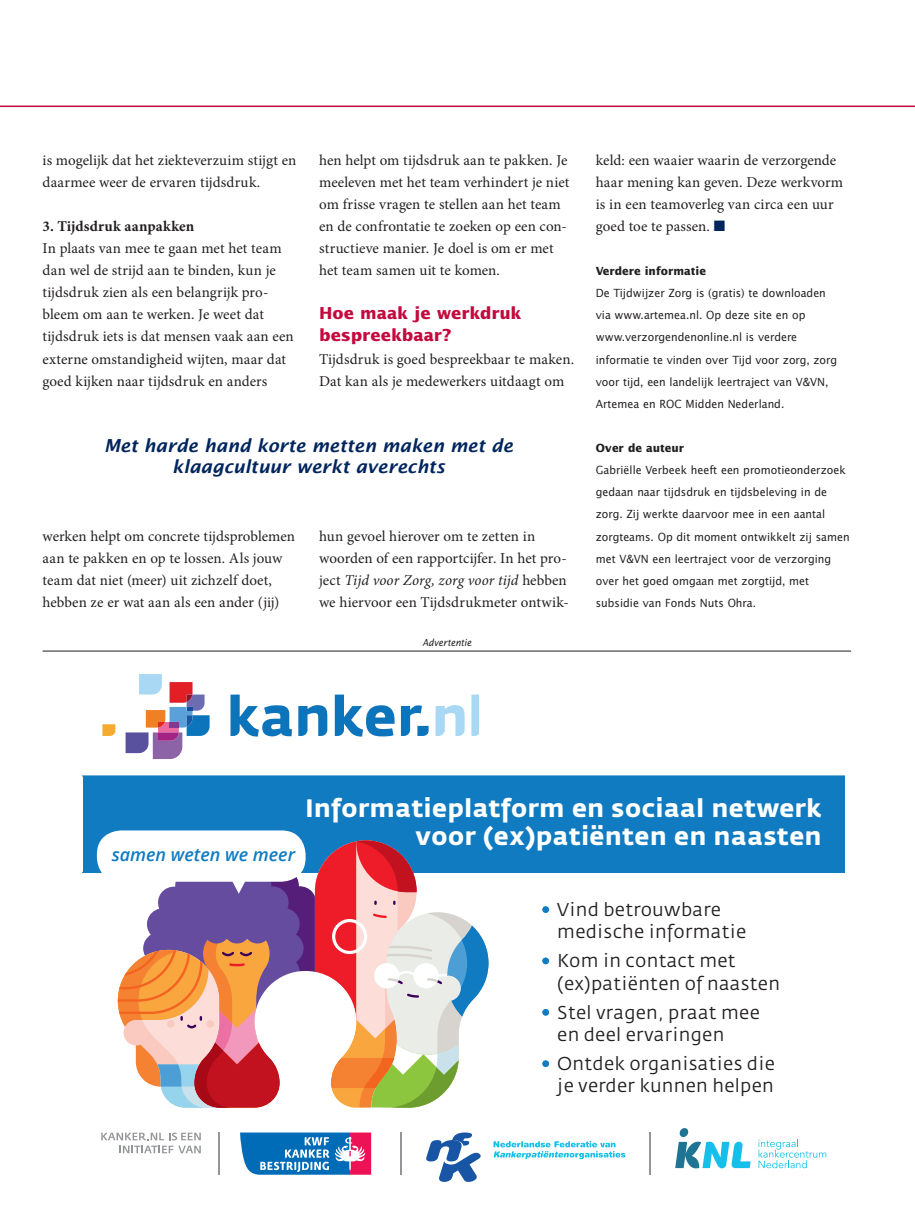
<style>
.page{position:relative;width:915px;height:1212px;background:#fff}
.page>*{position:absolute;margin:0;border:0;box-sizing:border-box;transform-origin:0 0}
.t1{font:700 25.05px/28px "KWF Fedra Sans";letter-spacing:.025em;color:#fff;text-align:right}
.t2{font:18.45px/22.2px "KWF Fedra Sans";letter-spacing:.015em;color:#231f20}
._5__streamer{font:italic 600 18px/21.6px "Lucida Sans";color:#00255d;text-align:center}
.t3{font:italic 600 18px "Open Sans";color:#107bc1}
._4__bridge-head{font:700 16.5px/22px "Lucida Sans Std";color:#c4093e}
._4__body{font:15px/22px "Minion Pro";letter-spacing:.005em;color:#231f20}
._4__body-2{font:700 15px "Minion Pro";letter-spacing:.01em;color:#231f20}
._4__footnote{font:11.25px/22px "Lucida Sans Std";color:#231f20;scale:.95 1}
._4__footnote_header{font:700 11.25px "Lucida Sans Std";color:#231f20;scale:.95 1}
._9__photocredit{font:italic 9.75px "Lucida Sans Std";color:#231f20;scale:.9 1}
.s1{font-style:italic}
.s2{color:#00255d}
.s3{color:#107bc1}
</style>
<div class="page">
<hr style="left:0;top:106px;width:914px;height:1px;background:#c4093e">
<div style="left:83px;top:775px;width:761px;height:98px;background:#107bc1"></div>
<div style="left:542px;top:906px;width:7px;height:7px;border:1px solid #107bc1;border-radius:50%"></div>
<div style="left:542px;top:957px;width:7px;height:7px;border:1px solid #107bc1;border-radius:50%"></div>
<div style="left:542px;top:1009px;width:7px;height:7px;border:1px solid #107bc1;border-radius:50%"></div>
<div style="left:542px;top:1060px;width:7px;height:7px;border:1px solid #107bc1;border-radius:50%"></div>
<svg style="left:102px;top:724px;width:13px;height:12px"></svg>
<svg style="left:125px;top:674px;width:84px;height:85px"></svg>
<svg style="left:230px;top:694px;width:62px;height:43px"></svg>
<svg style="left:298px;top:705px;width:29px;height:31px"></svg>
<svg style="left:435px;top:705px;width:29px;height:31px"></svg>
<svg style="left:471px;top:694px;width:7px;height:42px"></svg>
<svg style="left:335px;top:694px;width:59px;height:43px"></svg>
<svg style="left:401px;top:705px;width:27px;height:31px"></svg>
<div style="left:97px;top:830px;width:208px;height:52px;background:#fff;border-radius:24px"></div>
<svg style="left:118px;top:840px;width:370px;height:268px"></svg>
<svg style="left:426px;top:1132px;width:55px;height:50px"></svg>
<svg style="left:493px;top:1141px;width:132px;height:18px"></svg>
<div style="left:679px;top:1128px;width:9px;height:9px;background:#1e7593;border-radius:4px"></div>
<svg style="left:675px;top:1141px;width:75px;height:27px"></svg>
<svg style="left:758px;top:1139px;width:68px;height:29px"></svg>
<svg style="left:240px;top:1132px;width:132px;height:43px;background:#5680ba"></svg>
<hr style="left:218px;top:1132px;width:2px;height:43px;background:#939598">
<hr style="left:400px;top:1132px;width:1px;height:43px;background:#939598">
<hr style="left:648px;top:1132px;width:2px;height:43px;background:#939598">
<svg style="left:101px;top:1132px;width:100px;height:21px"></svg>
<hr style="left:43px;top:651px;width:807px;height:1px;background:#231f20">
<p class="_4__body" style="left:43px;top:149px;width:255px">is mogelijk dat het ziekteverzuim stijgt en daarmee weer de ervaren tijdsdruk.</p>
<p class="_4__body-2" style="left:43px;top:216px;width:153px">3. Tijdsdruk aanpakken</p>
<p class="_4__body" style="left:43px;top:237px;width:252px">In plaats van mee te gaan met het team dan wel de strijd aan te binden, kun je tijdsdruk zien als een belangrijk pro&shy;bleem om aan te werken. Je weet dat tijdsdruk iets is dat mensen vaak aan een externe omstandigheid wijten, maar dat goed kijken naar tijdsdruk en anders</p>
<p class="_4__body" style="left:319px;top:149px;width:252px">hen helpt om tijdsdruk aan te pakken. Je meeleven met het team verhindert je niet om frisse vragen te stellen aan het team en de confrontatie te zoeken op een con&shy;structieve manier. Je doel is om er met het team samen uit te komen.</p>
<p class="_4__bridge-head" style="left:319px;top:303px;width:204px">Hoe maak je werkdruk bespreekbaar?</p>
<p class="_4__body" style="left:319px;top:348px;width:256px">Tijdsdruk is goed bespreekbaar te maken.<br>Dat kan als je medewerkers uitdaagt om</p>
<p class="_5__streamer" style="left:104px;top:434px;width:410px">Met harde hand korte metten maken met de klaagcultuur werkt averechts</p>
<p class="_4__body" style="left:43px;top:525px;width:254px">werken helpt om concrete tijdsproblemen aan te pakken en op te lossen. Als jouw team dat niet (meer) uit zichzelf doet, hebben ze er wat aan als een ander (jij)</p>
<p class="_4__body" style="left:319px;top:525px;width:251px">hun gevoel hierover om te zetten in woorden of een rapportcijfer. In het pro&shy;ject <span class="s1">Tijd voor Zorg, zorg voor tijd</span> hebben we hiervoor een Tijdsdrukmeter ontwik-</p>
<p class="_9__photocredit" style="left:422px;top:637px;width:56px">Advertentie</p>
<p class="_4__body" style="left:595px;top:149px;width:249px">keld: een waaier waarin de verzorgende haar mening kan geven. Deze werkvorm is in een teamoverleg van circa een uur goed toe te passen. <span class="s2">■</span></p>
<p class="_4__footnote_header" style="left:595px;top:265px;width:117px">Verdere informatie</p>
<p class="_4__footnote" style="left:595px;top:282px;width:255px">De Tijdwijzer Zorg is (gratis) te downloaden via www.artemea.nl. Op deze site en op www.verzorgendenonline.nl is verdere informatie te vinden over Tijd voor zorg, zorg voor tijd, een landelijk leertraject van V&amp;VN, Artemea en ROC Midden Nederland.</p>
<p class="_4__footnote_header" style="left:595px;top:442px;width:94px">Over de auteur</p>
<p class="_4__footnote" style="left:595px;top:459px;width:268px">Gabriëlle Verbeek heeft een promotieonderzoek gedaan naar tijdsdruk en tijdsbeleving in de zorg. Zij werkte daarvoor mee in een aantal zorgteams. Op dit moment ontwikkelt zij samen met V&amp;VN een leertraject voor de verzorging over het goed omgaan met zorgtijd, met subsidie van Fonds Nuts Ohra.</p>
<p class="t3" style="left:112px;top:842px;width:185px">samen weten we meer</p>
<p class="t1" style="left:305px;top:794px;width:517px">Informatieplatform en sociaal netwerk voor (ex)patiënten en naasten</p>
<p class="t2" style="left:557px;top:899px;width:190px;text-indent:-16px"><span class="s3">•</span> Vind betrouwbare medische informatie</p>
<p class="t2" style="left:557px;top:950px;width:224px;text-indent:-16px"><span class="s3">•</span> Kom in contact met (ex)patiënten of naasten</p>
<p class="t2" style="left:557px;top:1002px;width:204px;text-indent:-16px"><span class="s3">•</span> Stel vragen, praat mee en deel ervaringen</p>
<p class="t2" style="left:541px;top:1053px;width:235px;text-align:right"><span class="s3">•</span> Ontdek organisaties die je verder kunnen helpen</p>
</div>
